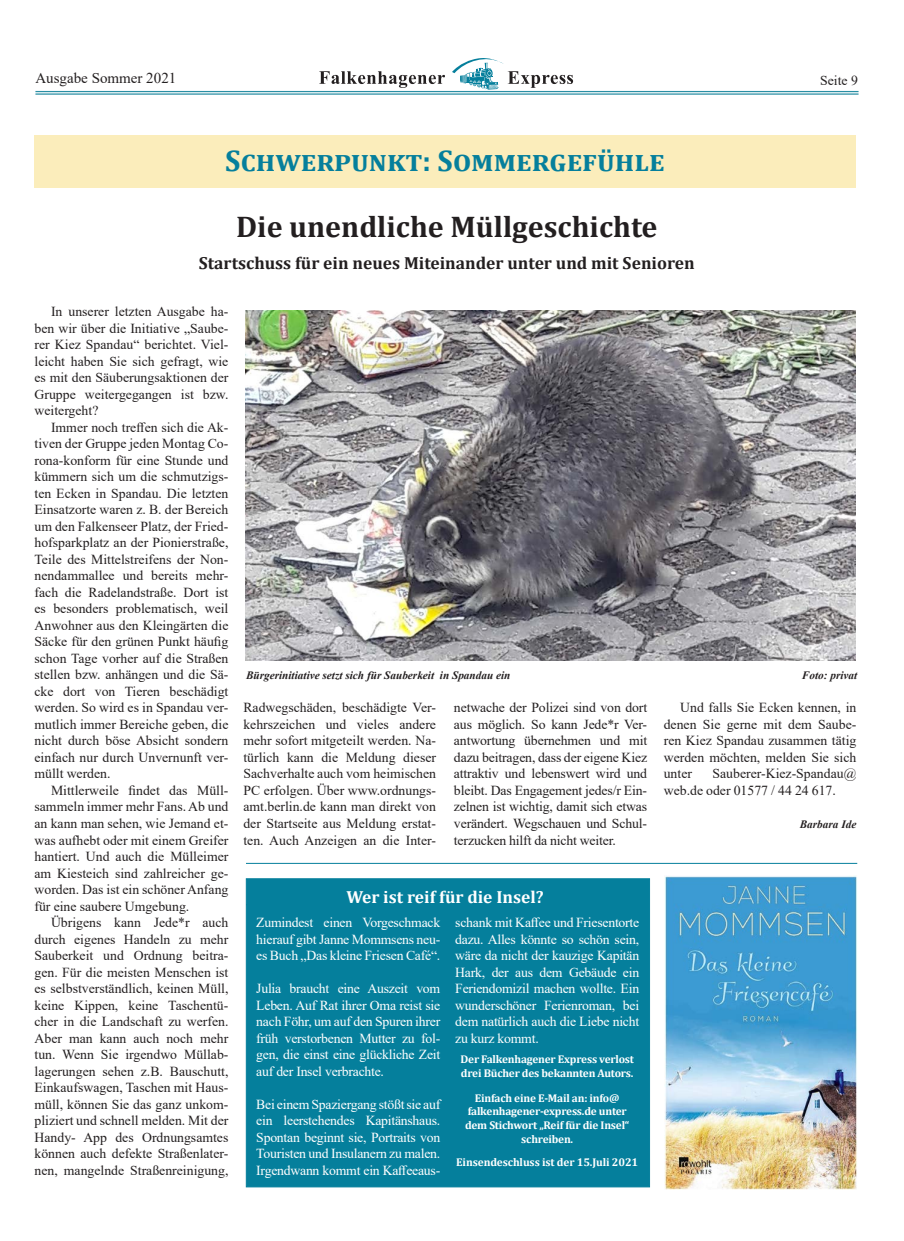
<style>
.page{position:relative;width:904px;height:1241px;background:#fff}
.page>*{position:absolute;margin:0;border:0;box-sizing:border-box;transform-origin:0 0}
.t1{font:700 30px "Cambria";color:#231f20}
.t2{font:700 30px "Cambria";color:#057f9c}
.t3{font:700 17.5px "Cambria";color:#231f20}
.t4{font:700 17.5px "Cambria";color:#fff}
.t5{font:15px "Times New Roman";color:#231f20}
.t6{font:13.75px/16.5px "Times New Roman";color:#231f20;text-align:justify}
.t7{font:13.75px/16.5px "Times New Roman";letter-spacing:-.02em;color:#fff;text-align:justify}
.t8{font:700 11.25px/13.8px "Cambria";letter-spacing:-.02em;color:#fff}
.t9{font:italic 700 11.25px "Times New Roman";color:#231f20}
</style>
<div class="page">
<hr style="left:35px;top:91px;width:823px;height:1px;background:#2a8fa4">
<hr style="left:35px;top:93px;width:823px;height:2px;background:#2a8fa4">
<svg style="left:319px;top:71px;width:126px;height:17px"></svg>
<svg style="left:452px;top:58px;width:121px;height:32px"></svg>
<div style="left:246px;top:878px;width:404px;height:308px;background:#057f9c;border:1px solid #057f9c"></div>
<div style="left:34px;top:136px;width:821px;height:52px;background:#fbedbb"></div>
<img style="left:245px;top:310px;width:610px;height:350px">
<img style="left:664px;top:875px;width:193px;height:314px">
<hr style="left:246px;top:904px;width:401px;height:1px;background:#057f9c">
<hr style="left:246px;top:862px;width:611px;height:1px;background:#057f9c">
<p class="t5" style="left:35px;top:68px;width:142px">Ausgabe Sommer 2021</p>
<p class="t6" style="left:820px;top:72px;width:39px">Seite 9</p>
<h1 class="t2" style="left:225px;top:139px;width:441px">Schwerpunkt: Sommergefühle</h1>
<h1 class="t1" style="left:236px;top:206px;width:423px">Die unendliche Müllgeschichte</h1>
<p class="t3" style="left:199px;top:251px;width:497px">Startschuss für ein neues Miteinander unter und mit Senioren</p>
<p class="t6" style="left:35px;top:303px;width:195px;text-indent:17px">In unserer letzten Ausgabe ha&shy;ben wir über die Initiative „Saube&shy;rer Kiez Spandau“ berichtet. Viel&shy;leicht haben Sie sich gefragt, wie es mit den Säuberungsaktionen der Gruppe weitergegangen ist bzw. weitergeht?</p>
<p class="t6" style="left:35px;top:418px;width:195px;text-indent:17px">Immer noch treffen sich die Ak&shy;tiven der Gruppe jeden Montag Co&shy;rona-konform für eine Stunde und kümmern sich um die schmutzigs&shy;ten Ecken in Spandau. Die letzten Einsatzorte waren z. B. der Bereich um den Falkenseer Platz, der Fried&shy;hofsparkplatz an der Pionierstraße, Teile des Mittelstreifens der Non&shy;nendammallee und bereits mehr&shy;fach die Radelandstraße. Dort ist es besonders problematisch, weil Anwohner aus den Kleingärten die Säcke für den grünen Punkt häufig schon Tage vorher auf die Straßen stellen bzw. anhängen und die Sä&shy;cke dort von Tieren beschädigt werden. So wird es in Spandau ver&shy;mutlich immer Bereiche geben, die nicht durch böse Absicht sondern einfach nur durch Unvernunft ver&shy;müllt werden.</p>
<p class="t6" style="left:35px;top:781px;width:195px;text-indent:17px">Mittlerweile findet das Müll&shy;sammeln immer mehr Fans. Ab und an kann man sehen, wie Jemand et&shy;was aufhebt oder mit einem Greifer hantiert. Und auch die Mülleimer am Kiesteich sind zahlreicher ge&shy;worden. Das ist ein schöner Anfang für eine saubere Umgebung.</p>
<p class="t6" style="left:35px;top:913px;width:195px;text-indent:17px">Übrigens kann Jede*r auch durch eigenes Handeln zu mehr Sauberkeit und Ordnung beitra&shy;gen. Für die meisten Menschen ist es selbstverständlich, keinen Müll, keine Kippen, keine Taschentü&shy;cher in die Landschaft zu werfen.<br>Aber man kann auch noch mehr tun. Wenn Sie irgendwo Müllab&shy;lagerungen sehen z.B. Bauschutt, Einkaufswagen, Taschen mit Haus&shy;müll, können Sie das ganz unkom&shy;pliziert und schnell melden. Mit der Handy- App des Ordnungsamtes können auch defekte Straßenlater&shy;nen, mangelnde Straßenreinigung,</p>
<p class="t9" style="left:246px;top:667px;width:266px">Bürgerinitiative setzt sich für Sauberkeit in Spandau ein</p>
<p class="t9" style="left:802px;top:667px;width:57px">Foto: privat</p>
<p class="t6" style="left:243px;top:699px;width:194px">Radwegschäden, beschädigte Ver&shy;kehrszeichen und vieles andere mehr sofort mitgeteilt werden. Na&shy;türlich kann die Meldung dieser Sachverhalte auch vom heimischen PC erfolgen. Über www.ordnungs&shy;amt.berlin.de kann man direkt von der Startseite aus Meldung erstat&shy;ten. Auch Anzeigen an die Inter-</p>
<p class="t6" style="left:454px;top:699px;width:195px">netwache der Polizei sind von dort aus möglich. So kann Jede*r Ver&shy;antwortung übernehmen und mit dazu beitragen, dass der eigene Kiez attraktiv und lebenswert wird und bleibt. Das Engagement jedes/r Ein&shy;zelnen ist wichtig, damit sich etwas verändert. Wegschauen und Schul&shy;terzucken hilft da nicht weiter.</p>
<p class="t6" style="left:663px;top:699px;width:194px;text-indent:16px">Und falls Sie Ecken kennen, in denen Sie gerne mit dem Saube&shy;ren Kiez Spandau zusammen tätig werden möchten, melden Sie sich unter</p>
<p class="t6" style="left:663px;top:765px;width:194px;text-indent:49px">Sauberer-Kiez-Spandau@ web.de oder 01577 / 44 24 617.</p>
<p class="t9" style="left:799px;top:816px;width:58px">Barbara Ide</p>
<p class="t4" style="left:346px;top:884px;width:199px">Wer ist reif für die Insel?</p>
<p class="t7" style="left:256px;top:913px;width:185px">Zumindest einen Vorgeschmack hierauf gibt Janne Mommsens neu&shy;es Buch „Das kleine Friesen Café“.</p>
<p class="t7" style="left:256px;top:979px;width:185px">Julia braucht eine Auszeit vom Leben. Auf Rat ihrer Oma reist sie nach Föhr, um auf den Spuren ihrer früh verstorbenen Mutter zu fol&shy;gen, die einst eine glückliche Zeit auf der Insel verbrachte.</p>
<p class="t7" style="left:256px;top:1095px;width:185px">Bei einem Spaziergang stößt sie auf ein leerstehendes Kapitänshaus.<br>Spontan beginnt sie, Portraits von Touristen und Insulanern zu malen.<br>Irgendwann kommt ein Kaffeeaus-</p>
<p class="t7" style="left:455px;top:913px;width:185px">schank mit Kaffee und Friesentorte dazu. Alles könnte so schön sein, wäre da nicht der kauzige Kapitän Hark, der aus dem Gebäude ein Feriendomizil machen wollte. Ein wunderschöner Ferienroman, bei dem natürlich auch die Liebe nicht zu kurz kommt.</p>
<p class="t8" style="left:460px;top:1052px;width:175px">Der Falkenhagener Express verlost drei Bücher des bekannten Autors.</p>
<p class="t8" style="left:465px;top:1090px;width:166px;text-align:center">Einfach eine E-Mail an: info@ falkenhagener-express.de unter dem Stichwort „Reif für die Insel“ schreiben.</p>
<p class="t8" style="left:456px;top:1154px;width:183px">Einsendeschluss ist der 15.Juli 2021</p>
</div>
